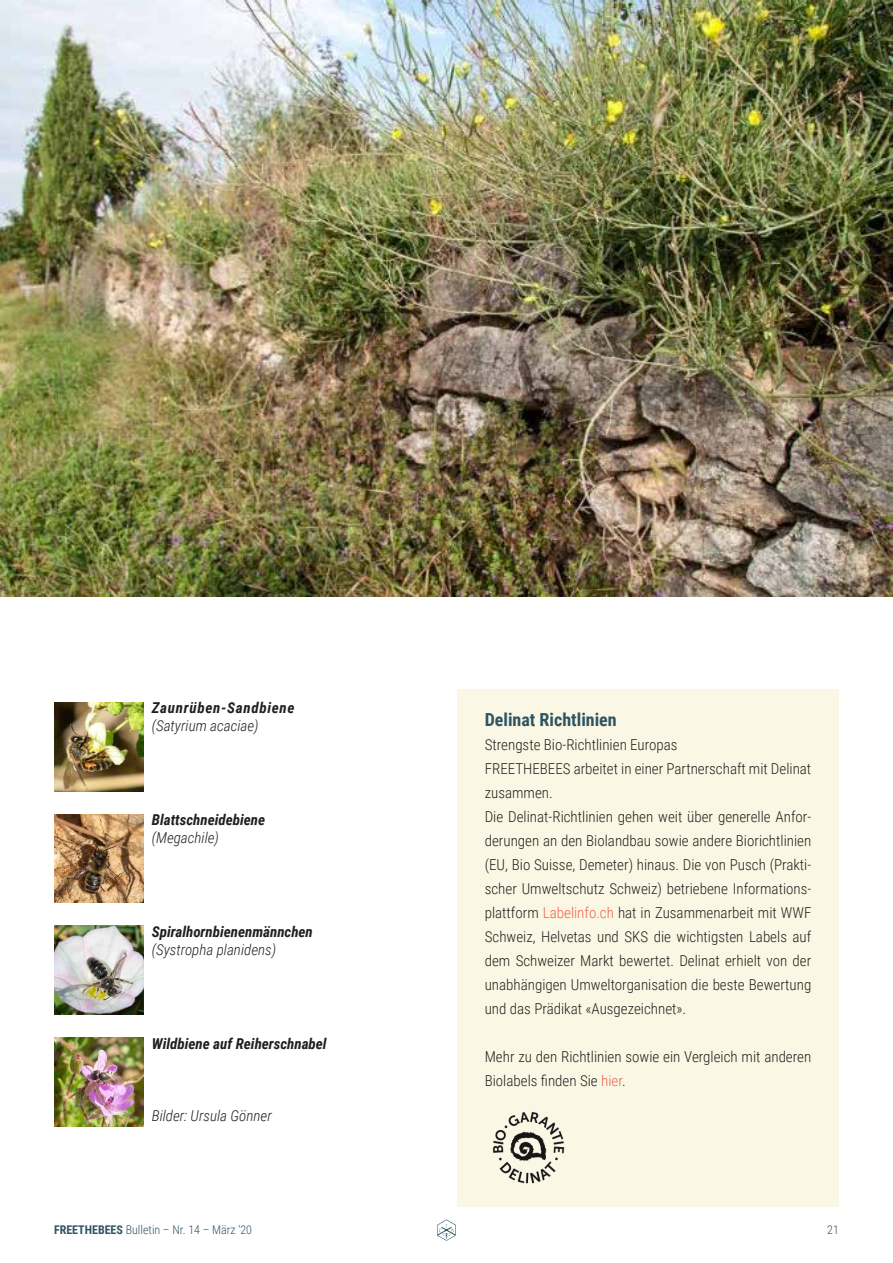
<style>
.page{position:relative;width:893px;height:1263px;background:#fff}
.page>*{position:absolute;margin:0;border:0;box-sizing:border-box;transform-origin:0 0}
.t1{font:700 18px "Roboto Condensed";color:#305463}
.t2{font:300 15px/24px "Roboto Condensed";color:#231f20}
.Bildlegende{font:italic 700 15px "Roboto Condensed";color:#231f20}
.Bildlegende-2{font:italic 300 15px "Roboto Condensed";color:#231f20}
.Bildlegende-3{font:italic 700 15px/18px "Roboto Condensed";letter-spacing:.05em;color:#231f20}
.t3{font:300 12px "Roboto Condensed";color:#305463}
.s1{font-weight:300}
.s2{color:#f1614e}
.s3{font-weight:700}
</style>
<div class="page">
<svg style="left:437px;top:1219px;width:19px;height:22px"></svg>
<div style="left:457px;top:689px;width:382px;height:517px;background:#faf8e4"></div>
<img style="left:492px;top:1111px;width:73px;height:73px">
<img style="left:54px;top:702px;width:89px;height:89px">
<img style="left:55px;top:814px;width:88px;height:89px">
<img style="left:54px;top:926px;width:89px;height:89px">
<img style="left:0;top:1px;width:893px;height:595px">
<img style="left:54px;top:1038px;width:89px;height:89px">
<p class="Bildlegende-3" style="left:152px;top:698px;width:144px">Zaunrüben-Sandbiene <span class="s1">(Satyrium acaciae)</span></p>
<p class="Bildlegende" style="left:152px;top:810px;width:115px">Blattschneidebiene</p>
<p class="Bildlegende-2" style="left:152px;top:828px;width:69px">(Megachile)</p>
<p class="Bildlegende" style="left:152px;top:921px;width:163px">Spiralhornbienenmännchen</p>
<p class="Bildlegende-2" style="left:152px;top:939px;width:126px">(Systropha planidens)</p>
<p class="Bildlegende" style="left:152px;top:1033px;width:176px">Wildbiene auf Reiherschnabel</p>
<p class="Bildlegende-2" style="left:152px;top:1105px;width:122px">Bilder: Ursula Gönner</p>
<h4 class="t1" style="left:485px;top:707px;width:133px">Delinat Richtlinien</h4>
<p class="t2" style="left:485px;top:732px;width:194px">Strengste Bio-Richtlinien Europas</p>
<p class="t2" style="left:485px;top:756px;width:328px">FREETHEBEES arbeitet in einer Partnerschaft mit Delinat zusammen.</p>
<p class="t2" style="left:485px;top:804px;width:328px;text-align:justify">Die Delinat-Richtlinien gehen weit über generelle Anfor&shy;derungen an den Biolandbau sowie andere Biorichtlinien (EU, Bio Suisse, Demeter) hinaus. Die von Pusch (Prakti&shy;scher Umweltschutz Schweiz) betriebene Informations&shy;plattform <span class="s2">Labelinfo.ch</span> hat in Zusammenarbeit mit WWF Schweiz, Helvetas und SKS die wichtigsten Labels auf dem Schweizer Markt bewertet. Delinat erhielt von der unabhängigen Umweltorganisation die beste Bewertung und das Prädikat «Ausgezeichnet».</p>
<p class="t2" style="left:485px;top:1044px;width:328px">Mehr zu den Richtlinien sowie ein Vergleich mit anderen<br>Biolabels finden Sie <span class="s2">hier</span>.</p>
<p class="t3" style="left:54px;top:1221px;width:200px"><span class="s3">FREETHEBEES</span> Bulletin – Nr. 14 – März ‘20</p>
<p class="t3" style="left:827px;top:1221px;width:13px">21</p>
</div>
